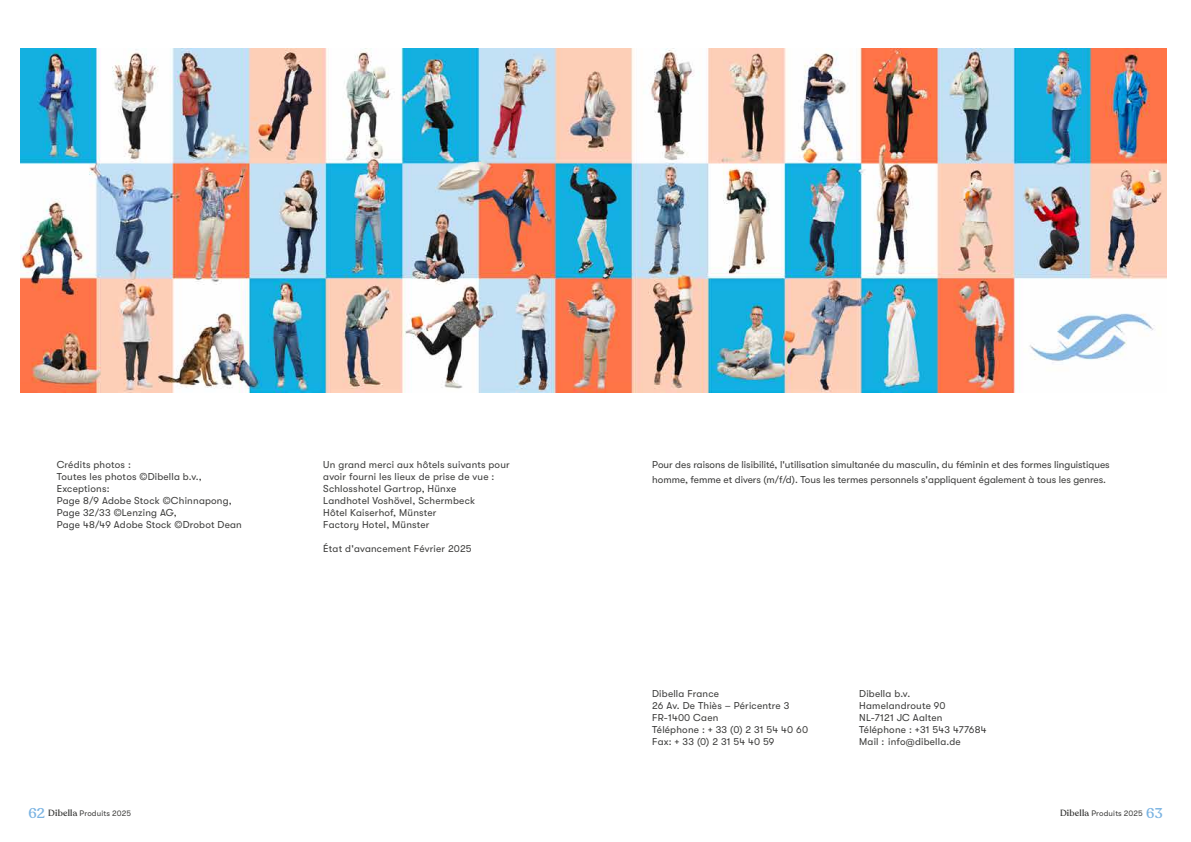
<style>
.page{position:relative;width:1191px;height:842px;background:#fff}
.page>*{position:absolute;margin:0;border:0;box-sizing:border-box;transform-origin:0 0}
.t1{font:10px/12px "GT Walsheim";letter-spacing:.02em;color:#3c3c3b}
.t2{font:10px/15px "GT Walsheim";color:#3c3c3b}
.t3{font:8px "GT Walsheim";letter-spacing:.02em;color:#3c3c3b}
.s1{font-family:"Recoleta";font-weight:500;font-size:14px;color:#7ab3e2}
.s2{font-family:"Recoleta";font-weight:500;font-size:9px}
</style>
<div class="page">
<img style="left:20px;top:48px;width:1146px;height:344px">
<p class="t1" style="left:57px;top:459px;width:187px">Crédits photos :<br>Toutes les photos ©Dibella b.v.,<br>Exceptions:<br>Page 8/9 Adobe Stock ©Chinnapong,<br>Page 32/33 ©Lenzing AG,<br>Page 48/49 Adobe Stock ©Drobot Dean</p>
<p class="t1" style="left:323px;top:459px;width:188px">Un grand merci aux hôtels suivants pour avoir fourni les lieux de prise de vue :<br>Schlosshotel Gartrop, Hünxe<br>Landhotel Voshövel, Schermbeck<br>Hôtel Kaiserhof, Münster<br>Factory Hotel, Münster</p>
<p class="t1" style="left:323px;top:543px;width:150px">État d'avancement Février 2025</p>
<p class="t2" style="left:652px;top:457px;width:459px">Pour des raisons de lisibilité, l'utilisation simultanée du masculin, du féminin et des formes linguistiques homme, femme et divers (m/f/d). Tous les termes personnels s'appliquent également à tous les genres.</p>
<p class="t1" style="left:652px;top:687px;width:157px">Dibella France<br>26 Av. De Thiès – Péricentre 3<br>FR-1400 Caen<br>Téléphone : + 33 (0) 2 31 54 40 60<br>Fax: + 33 (0) 2 31 54 40 59</p>
<p class="t1" style="left:859px;top:687px;width:129px">Dibella b.v.<br>Hamelandroute 90<br>NL-7121 JC Aalten<br>Téléphone : +31 543 477684<br>Mail : info@dibella.de</p>
<p class="t3" style="left:28px;top:809px;width:104px"><span class="s1">62</span> <span class="s2">Dibella</span> Produits 2025</p>
<p class="t3" style="left:1060px;top:809px;width:104px"><span class="s2">Dibella</span> Produits 2025 <span class="s1">63</span></p>
</div>
